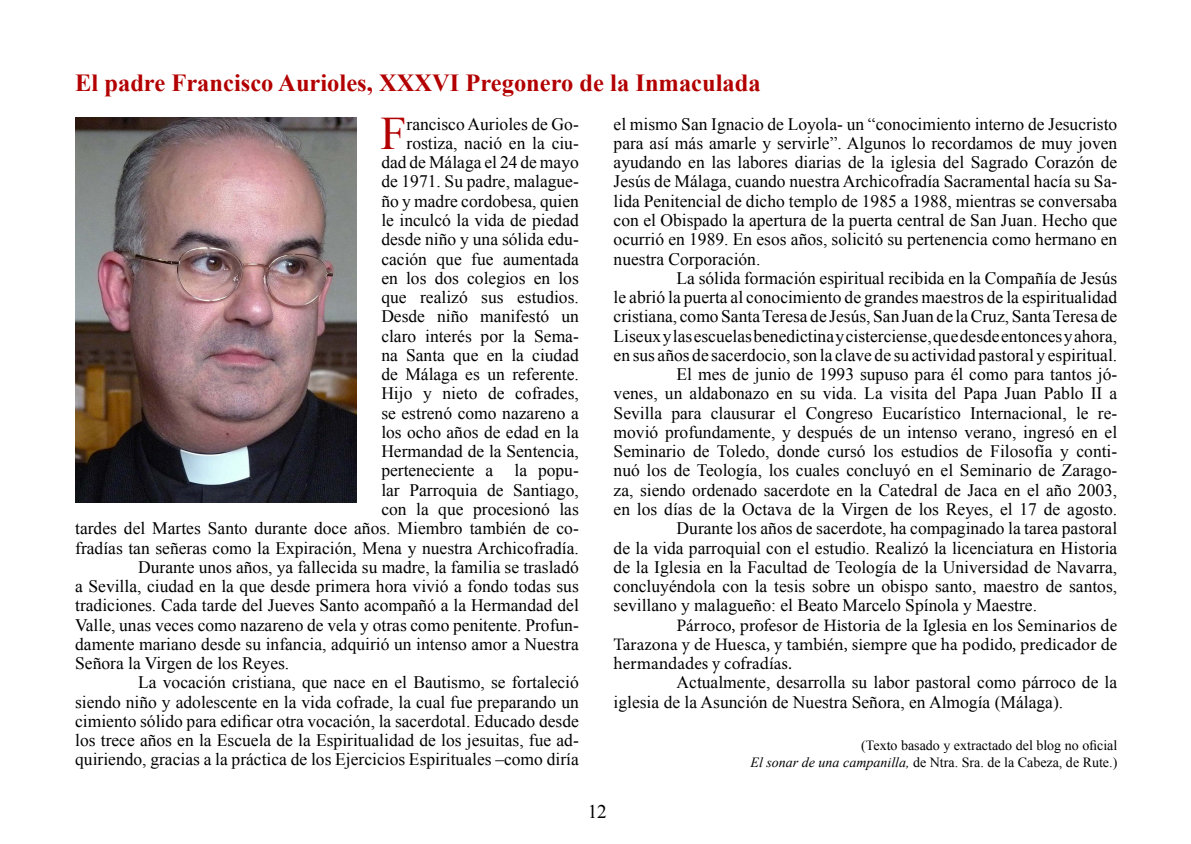
<style>
.page{position:relative;width:1191px;height:844px;background:#fff}
.page>*{position:absolute;margin:0;border:0;box-sizing:border-box;transform-origin:0 0}
.t1{font:46.55px "Times New Roman";color:#b30000}
.t2{font:700 24.5px "Times New Roman";color:#b30000}
.t3{font:19.25px "Times New Roman";color:#000}
.t4{font:17.5px/19.2px "Times New Roman";color:#000;text-align:justify}
.t5{font:17.5px/19.2px "Minion Pro";color:#000;text-align:justify}
.t6{font:14px/16.8px "Times New Roman";color:#000;text-align:right}
.s1{font-style:italic}
</style>
<div class="page">
<img style="left:75px;top:117px;width:281px;height:385px">
<h2 class="t2" style="left:75px;top:66px;width:687px">El padre Francisco Aurioles, XXXVI Pregonero de la Inmaculada</h2>
<h1 class="t1" style="left:380px;top:102px;width:27px">F</h1>
<p class="t4" style="left:406px;top:114px;width:174px">rancisco Aurioles de Go-</p>
<p class="t4" style="left:406px;top:133px;width:174px">rostiza, nació en la ciu-</p>
<p class="t4" style="left:381px;top:152px;width:199px">dad de Málaga el 24 de mayo</p>
<p class="t4" style="left:381px;top:172px;width:199px">de 1971. Su padre, malague-</p>
<p class="t4" style="left:381px;top:191px;width:199px">ño y madre cordobesa, quien</p>
<p class="t4" style="left:381px;top:210px;width:199px">le inculcó la vida de piedad</p>
<p class="t4" style="left:381px;top:229px;width:199px">desde niño y una sólida edu-</p>
<p class="t4" style="left:381px;top:249px;width:199px">cación que fue aumentada</p>
<p class="t4" style="left:381px;top:268px;width:199px">en los dos colegios en los</p>
<p class="t4" style="left:381px;top:287px;width:199px">que realizó sus estudios.</p>
<p class="t4" style="left:381px;top:306px;width:199px">Desde niño manifestó un</p>
<p class="t4" style="left:381px;top:326px;width:199px">claro interés por la Sema-</p>
<p class="t4" style="left:381px;top:345px;width:199px">na Santa que en la ciudad</p>
<p class="t4" style="left:381px;top:364px;width:199px">de Málaga es un referente.</p>
<p class="t4" style="left:381px;top:383px;width:199px">Hijo y nieto de cofrades,</p>
<p class="t4" style="left:381px;top:403px;width:199px">se estrenó como nazareno a</p>
<p class="t4" style="left:381px;top:422px;width:199px">los ocho años de edad en la</p>
<p class="t4" style="left:381px;top:441px;width:199px">Hermandad de la Sentencia,</p>
<p class="t4" style="left:381px;top:460px;width:199px">perteneciente a la popu-</p>
<p class="t4" style="left:381px;top:480px;width:199px">lar Parroquia de Santiago,</p>
<p class="t4" style="left:381px;top:499px;width:199px">con la que procesionó las</p>
<p class="t4" style="left:75px;top:518px;width:505px">tardes del Martes Santo durante doce años. Miembro también de co-</p>
<p class="t4" style="left:75px;top:537px;width:505px">fradías tan señeras como la Expiración, Mena y nuestra Archicofradía.</p>
<p class="t4" style="left:138px;top:557px;width:442px">Durante unos años, ya fallecida su madre, la familia se trasladó</p>
<p class="t4" style="left:75px;top:576px;width:505px">a Sevilla, ciudad en la que desde primera hora vivió a fondo todas sus</p>
<p class="t4" style="left:75px;top:595px;width:505px">tradiciones. Cada tarde del Jueves Santo acompañó a la Hermandad del</p>
<p class="t4" style="left:75px;top:614px;width:505px">Valle, unas veces como nazareno de vela y otras como penitente. Profun-</p>
<p class="t4" style="left:75px;top:634px;width:505px">damente mariano desde su infancia, adquirió un intenso amor a Nuestra</p>
<p class="t4" style="left:75px;top:653px;width:216px">Señora la Virgen de los Reyes.</p>
<p class="t4" style="left:138px;top:672px;width:442px">La vocación cristiana, que nace en el Bautismo, se fortaleció</p>
<p class="t4" style="left:75px;top:691px;width:505px">siendo niño y adolescente en la vida cofrade, la cual fue preparando un</p>
<p class="t4" style="left:75px;top:711px;width:505px">cimiento sólido para edificar otra vocación, la sacerdotal. Educado desde</p>
<p class="t4" style="left:75px;top:730px;width:505px">los trece años en la Escuela de la Espiritualidad de los jesuitas, fue ad-</p>
<p class="t4" style="left:75px;top:749px;width:505px">quiriendo, gracias a la práctica de los Ejercicios Espirituales –como diría</p>
<p class="t4" style="left:613px;top:114px;width:505px">el mismo San Ignacio de Loyola- un “conocimiento interno de Jesucristo para así más amarle y servirle”. Algunos lo recordamos de muy joven ayudando en las labores diarias de la iglesia del Sagrado Corazón de Jesús de Málaga, cuando nuestra Archicofradía Sacramental hacía su Sa&shy;lida Penitencial de dicho templo de 1985 a 1988, mientras se conversaba con el Obispado la apertura de la puerta central de San Juan. Hecho que ocurrió en 1989. En esos años, solicitó su pertenencia como hermano en nuestra Corporación.</p>
<p class="t4" style="left:676px;top:268px;width:442px">La sólida formación espiritual recibida en la Compañía de Jesús</p>
<p class="t4" style="left:613px;top:287px;width:505px">le abrió la puerta al conocimiento de grandes maestros de la espiritualidad</p>
<p class="t4" style="left:613px;top:306px;width:505px">cristiana, como Santa Teresa de Jesús, San Juan de la Cruz, Santa Teresa de</p>
<p class="t4" style="left:613px;top:326px;width:505px">Liseuxy las escuelas benedictina y cisterciense, que desde entonces y ahora,</p>
<p class="t4" style="left:613px;top:345px;width:505px">en sus años de sacerdocio, son la clave de su actividad pastoral y espiritual.</p>
<p class="t4" style="left:676px;top:364px;width:442px">El mes de junio de 1993 supuso para él como para tantos jó-</p>
<p class="t4" style="left:613px;top:383px;width:505px">venes, un aldabonazo en su vida. La visita del Papa Juan Pablo II a</p>
<p class="t4" style="left:613px;top:403px;width:505px">Sevilla para clausurar el Congreso Eucarístico Internacional, le re-</p>
<p class="t4" style="left:613px;top:422px;width:505px">movió profundamente, y después de un intenso verano, ingresó en el</p>
<p class="t4" style="left:613px;top:441px;width:505px">Seminario de Toledo, donde cursó los estudios de Filosofía y conti-</p>
<p class="t4" style="left:613px;top:460px;width:505px">nuó los de Teología, los cuales concluyó en el Seminario de Zarago-</p>
<p class="t4" style="left:613px;top:480px;width:505px">za, siendo ordenado sacerdote en la Catedral de Jaca en el año 2003,</p>
<p class="t4" style="left:613px;top:499px;width:505px">en los días de la Octava de la Virgen de los Reyes, el 17 de agosto.</p>
<p class="t4" style="left:676px;top:518px;width:442px">Durante los años de sacerdote, ha compaginado la tarea pastoral</p>
<p class="t4" style="left:613px;top:537px;width:505px">de la vida parroquial con el estudio. Realizó la licenciatura en Historia</p>
<p class="t4" style="left:613px;top:557px;width:505px">de la Iglesia en la Facultad de Teología de la Universidad de Navarra,</p>
<p class="t4" style="left:613px;top:576px;width:505px">concluyéndola con la tesis sobre un obispo santo, maestro de santos,</p>
<p class="t4" style="left:613px;top:595px;width:425px">sevillano y malagueño: el Beato Marcelo Spínola y Maestre.</p>
<p class="t5" style="left:613px;top:615px;width:505px;text-indent:63px">Párroco, profesor de Historia de la Iglesia en los Seminarios de Tarazona y de Huesca, y también, siempre que ha podido, predicador de hermandades y cofradías.</p>
<p class="t4" style="left:613px;top:672px;width:505px;text-indent:63px">Actualmente, desarrolla su labor pastoral como párroco de la iglesia de la Asunción de Nuestra Señora, en Almogía (Málaga).</p>
<p class="t6" style="left:750px;top:736px;width:368px">(Texto basado y extractado del blog no oficial<br><span class="s1">El sonar de una campanilla,</span> de Ntra. Sra. de la Cabeza, de Rute.)</p>
<p class="t3" style="left:588px;top:798px;width:20px">12</p>
</div>
